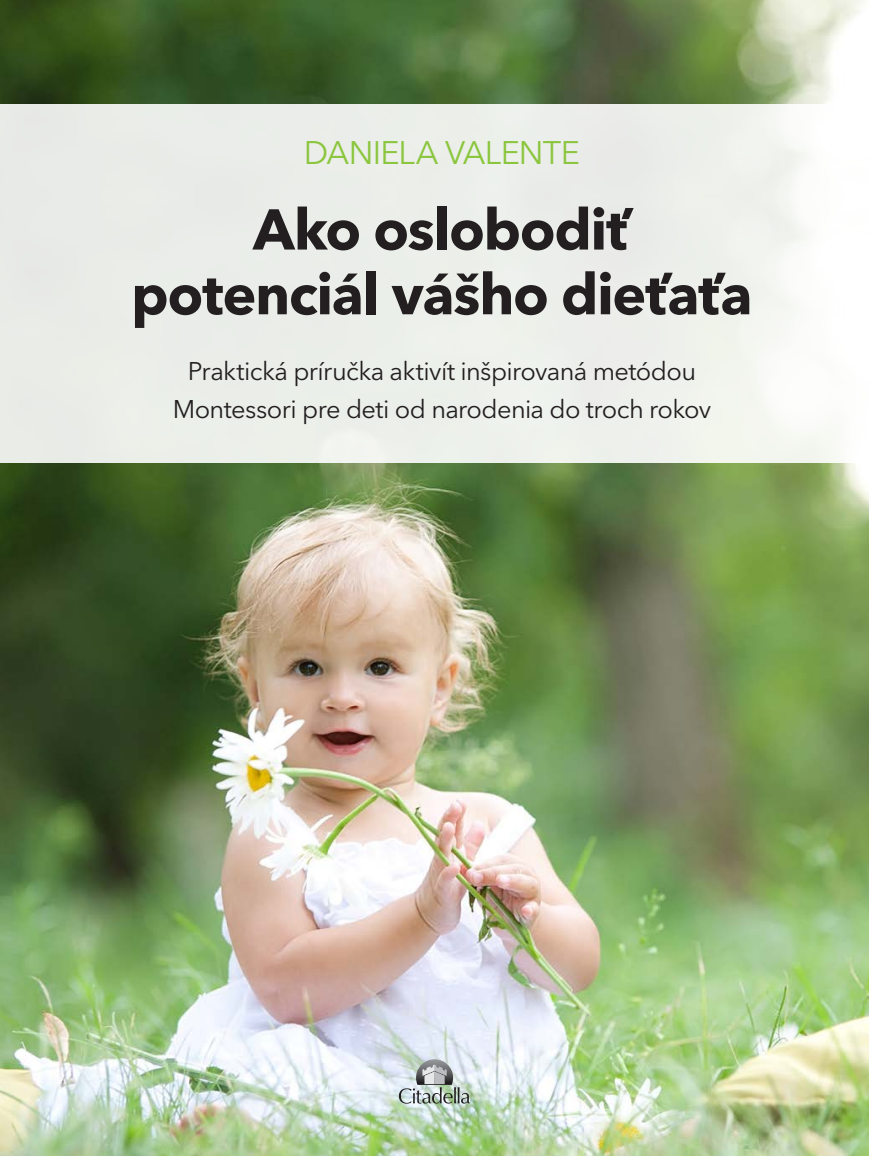
<style>
.page{position:relative;width:869px;height:1156px;background:#fff}
.page>*{position:absolute;margin:0;border:0;box-sizing:border-box;transform-origin:0 0}
.t1{font:700 56.88px "Avenir Next LT Pro";letter-spacing:-.025em;color:#231f20}
.t2{font:32.38px "Avenir Next LT Pro";letter-spacing:-.02em;color:#8bc63e}
.t3{font:25.38px "Avenir Next LT Pro";letter-spacing:-.025em;color:#231f20}
</style>
<div class="page">
<img style="left:0;top:0;width:863px;height:104px">
<img style="left:0;top:462px;width:868px;height:694px">
<img style="left:416px;top:1059px;width:37px;height:5px">
<svg style="left:398px;top:1064px;width:72px;height:40px;background:#b0b9b7"></svg>
<div style="left:0;top:104px;width:868px;height:358px;background:linear-gradient(to right,#e6e9e4,#f4f6f2)"></div>
<p class="t2" style="left:304px;top:134px;width:277px">DANIELA VALENTE</p>
<p class="t1" style="left:253px;top:195px;width:379px">Ako oslobodiť</p>
<p class="t1" style="left:131px;top:259px;width:622px">potenciál vášho dieťaťa</p>
<p class="t3" style="left:188px;top:356px;width:509px">Praktická príručka aktivít inšpirovaná metódou</p>
<p class="t3" style="left:173px;top:394px;width:539px">Montessori pre deti od narodenia do troch rokov</p>
</div>
